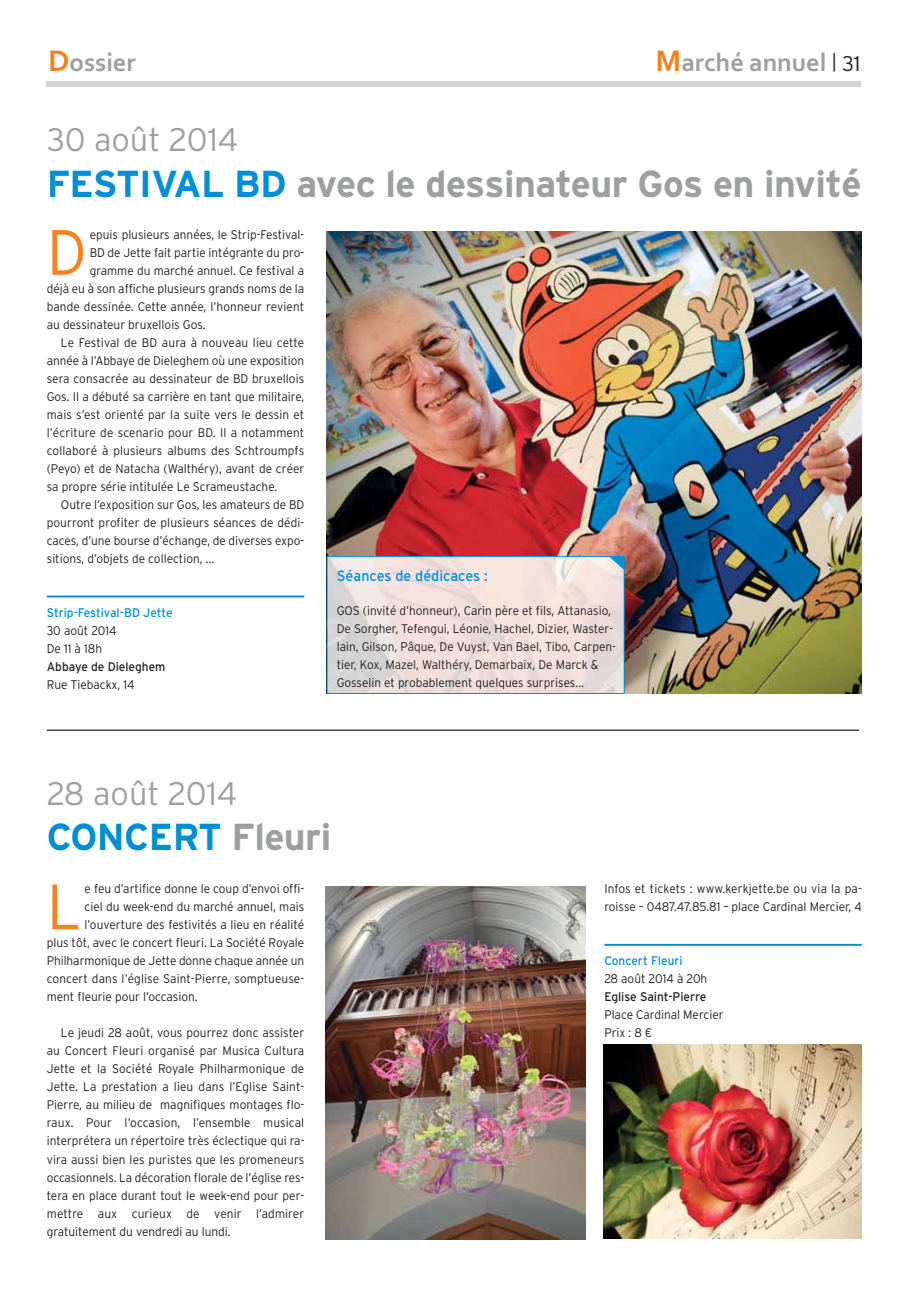
<style>
.page{position:relative;width:923px;height:1291px;background:#fff}
.page>*{position:absolute;margin:0;border:0;box-sizing:border-box;transform-origin:0 0}
.t1{font:300 63.88px "Interstate";color:#f5821f;scale:.95 1}
.t2{font:700 37.5px "Interstate";letter-spacing:-.015em;color:#9d9fa1}
.t3{font:700 37.5px "Interstate";letter-spacing:-.015em;color:#008fd4}
.t4{font:300 32.5px "Interstate";color:#9d9fa1}
.t5{font:700 26.25px "Corbel";color:#9d9fa1}
.t6{font:15px "Interstate";color:#008fd4;scale:.95 1}
.t7{font:300 12.5px/18px "Interstate";color:#231f20;scale:.95 1}
.t8{font:12.5px "Interstate";color:#008fd4;scale:.95 1}
.t9{font:12.5px "Interstate";color:#231f20;scale:.95 1}
.s1{font-size:31.25px;color:#f5821f}
.s2{font-family:"Interstate";font-weight:300;font-size:18.75px;color:#231f20}
.s3{font-family:"Interstate";font-weight:300;font-size:21.25px;color:#231f20}
.s4{color:#008fd4}
.s5{color:#9d9fa1}
</style>
<div class="page">
<div style="left:47px;top:81px;width:814px;height:5px;background:#d1d3d4"></div>
<hr style="left:47px;top:595px;width:257px;height:2px;background:#008fd4">
<img style="left:327px;top:231px;width:535px;height:462px">
<img style="left:329px;top:558px;width:293px;height:133px">
<div style="left:327px;top:556px;width:297px;height:137px;border:1px solid #008fd4"></div>
<svg style="left:609px;top:556px;width:15px;height:14px"></svg>
<hr style="left:47px;top:729px;width:812px;height:1px;background:#231f20">
<hr style="left:604px;top:943px;width:258px;height:2px;background:#008fd4">
<img style="left:326px;top:886px;width:259px;height:353px">
<img style="left:603px;top:1044px;width:259px;height:194px">
<h3 class="t5" style="left:48px;top:52px;width:89px"><span class="s1">D</span>ossier</h3>
<h3 class="t5" style="left:655px;top:52px;width:207px"><span class="s1">M</span>arché annuel <span class="s2">|</span> <span class="s3">31</span></h3>
<h3 class="t4" style="left:47px;top:128px;width:193px">30 août 2014</h3>
<h2 class="t2" style="left:47px;top:169px;width:816px"><span class="s4">FESTIVAL BD</span> avec le dessinateur Gos en invité</h2>
<h1 class="t1" style="left:47px;top:228px;width:44px">D</h1>
<p class="t7" style="left:90px;top:226px;width:227px">epuis plusieurs années, le Strip-Festival-</p>
<p class="t7" style="left:90px;top:244px;width:227px">BD de Jette fait partie intégrante du pro-</p>
<p class="t7" style="left:90px;top:262px;width:227px">gramme du marché annuel. Ce festival a</p>
<p class="t7" style="left:47px;top:280px;width:273px">déjà eu à son affiche plusieurs grands noms de la</p>
<p class="t7" style="left:47px;top:298px;width:273px">bande dessinée. Cette année, l’honneur revient</p>
<p class="t7" style="left:47px;top:316px;width:169px">au dessinateur bruxellois Gos.</p>
<p class="t7" style="left:61px;top:334px;width:258px">Le Festival de BD aura à nouveau lieu cette</p>
<p class="t7" style="left:47px;top:352px;width:273px">année à l’Abbaye de Dieleghem où une exposition</p>
<p class="t7" style="left:47px;top:370px;width:273px">sera consacrée au dessinateur de BD bruxellois</p>
<p class="t7" style="left:47px;top:388px;width:273px">Gos. Il a débuté sa carrière en tant que militaire,</p>
<p class="t7" style="left:47px;top:406px;width:273px">mais s’est orienté par la suite vers le dessin et</p>
<p class="t7" style="left:47px;top:424px;width:273px">l’écriture de scenario pour BD. Il a notamment</p>
<p class="t7" style="left:47px;top:442px;width:272px">collaboré à plusieurs albums des Schtroumpfs</p>
<p class="t7" style="left:47px;top:460px;width:273px">(Peyo) et de Natacha (Walthéry), avant de créer</p>
<p class="t7" style="left:47px;top:478px;width:244px">sa propre série intitulée Le Scrameustache.</p>
<p class="t7" style="left:61px;top:496px;width:258px">Outre l’exposition sur Gos, les amateurs de BD</p>
<p class="t7" style="left:47px;top:514px;width:273px">pourront profiter de plusieurs séances de dédi-</p>
<p class="t7" style="left:47px;top:532px;width:273px">caces, d’une bourse d’échange, de diverses expo-</p>
<p class="t7" style="left:47px;top:550px;width:178px">sitions, d’objets de collection, …</p>
<p class="t8" style="left:47px;top:608px;width:134px">Strip-Festival-BD Jette</p>
<p class="t7" style="left:47px;top:622px;width:75px">30 août 2014<br>De 11 à 18h</p>
<p class="t9" style="left:47px;top:662px;width:127px">Abbaye de Dieleghem</p>
<p class="t7" style="left:47px;top:676px;width:94px">Rue Tiebackx, 14</p>
<p class="t6" style="left:337px;top:570px;width:160px">Séances de dédicaces :</p>
<p class="t7" style="left:337px;top:602px;width:295px">GOS (invité d’honneur), Carin père et fils, Attanasio, De Sorgher, Tefengui, Léonie, Hachel, Dizier, Waster&shy;lain, Gilson, Pâque, De Vuyst, Van Bael, Tibo, Carpen&shy;tier, Kox, Mazel, Walthéry, Demarbaix, De Marck &amp; Gosselin et probablement quelques surprises…</p>
<h3 class="t4" style="left:47px;top:781px;width:192px">28 août 2014</h3>
<h2 class="t3" style="left:47px;top:822px;width:286px">CONCERT <span class="s5">Fleuri</span></h2>
<h1 class="t1" style="left:47px;top:882px;width:38px">L</h1>
<p class="t7" style="left:85px;top:880px;width:233px">e feu d’artifice donne le coup d’envoi offi-</p>
<p class="t7" style="left:85px;top:898px;width:233px">ciel du week-end du marché annuel, mais</p>
<p class="t7" style="left:85px;top:916px;width:233px">l’ouverture des festivités a lieu en réalité</p>
<p class="t7" style="left:47px;top:934px;width:273px">plus tôt, avec le concert fleuri. La Société Royale</p>
<p class="t7" style="left:47px;top:952px;width:273px">Philharmonique de Jette donne chaque année un</p>
<p class="t7" style="left:47px;top:970px;width:273px">concert dans l’église Saint-Pierre, somptueuse-</p>
<p class="t7" style="left:47px;top:988px;width:160px">ment fleurie pour l’occasion.</p>
<p class="t7" style="left:47px;top:1024px;width:273px;text-align:justify;text-indent:14px">Le jeudi 28 août, vous pourrez donc assister au Concert Fleuri organisé par Musica Cultura Jette et la Société Royale Philharmonique de Jette. La prestation a lieu dans l’Eglise Saint-Pierre, au milieu de magnifiques montages flo&shy;raux. Pour l’occasion, l’ensemble musical interprétera un répertoire très éclectique qui ra&shy;vira aussi bien les puristes que les promeneurs occasionnels. La décoration florale de l’église res&shy;tera en place durant tout le week-end pour per&shy;mettre aux curieux de venir l’admirer gratuitement du vendredi au lundi.</p>
<p class="t7" style="left:604px;top:880px;width:273px">Infos et tickets : www.kerkjette.be ou via la pa&shy;roisse – 0487.47.85.81 – place Cardinal Mercier, 4</p>
<p class="t8" style="left:604px;top:956px;width:84px">Concert Fleuri</p>
<p class="t7" style="left:604px;top:970px;width:110px">28 août 2014 à 20h</p>
<p class="t9" style="left:604px;top:992px;width:109px">Eglise Saint-Pierre</p>
<p class="t7" style="left:604px;top:1006px;width:127px">Place Cardinal Mercier<br>Prix : 8 ¤</p>
</div>
